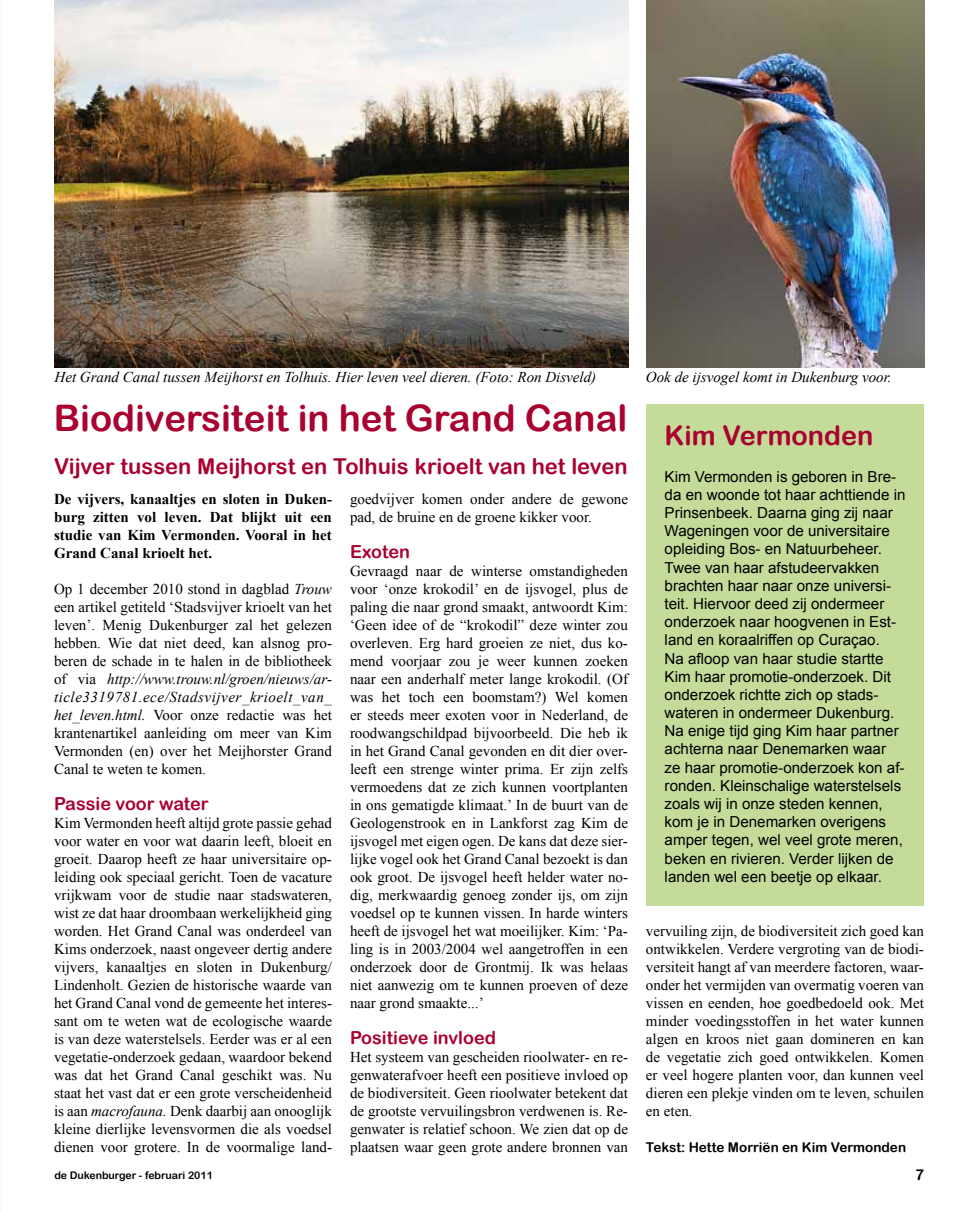
<style>
.page{position:relative;width:978px;height:1212px;background:#fff}
.page>*{position:absolute;margin:0;border:0;box-sizing:border-box;transform-origin:0 0}
.t1{font:36.6px "Arial Rounded MT Bold";color:#a90230}
.t2{font:27px "Arial Rounded MT Bold";color:#a90230}
.t3{font:21.9px "Arial Rounded MT Bold";color:#a90230}
.t4{font:18px "Arial Rounded MT Bold";color:#a90230}
.t5{font:15.15px/18.1px "Arial";color:#000}
.t6{font:15px/18px "Times New Roman";color:#000;text-align:justify}
.t7{font:700 15px/18px "Times New Roman";color:#000;text-align:justify}
.t8{font:italic 15px "Times New Roman";color:#000}
.t9{font:15px "Arial Rounded MT Bold";color:#000}
.t10{font:13.5px "Arial Rounded MT Bold";color:#000}
.t11{font:10.5px "Arial Rounded MT Bold";color:#000}
.s1{font-style:italic}
</style>
<div class="page">
<div style="left:646px;top:404px;width:278px;height:502px;background:#c4db99"></div>
<img style="left:646px;top:0;width:278px;height:367px">
<img style="left:54px;top:0;width:574px;height:367px">
<p class="t8" style="left:55px;top:367px;width:543px">Het Grand Canal tussen Meijhorst en Tolhuis. Hier leven veel dieren. (Foto: Ron Disveld)</p>
<h1 class="t1" style="left:54px;top:396px;width:575px">Biodiversiteit in het Grand Canal</h1>
<h3 class="t3" style="left:54px;top:453px;width:575px">Vijver tussen Meijhorst en Tolhuis krioelt van het leven</h3>
<p class="t7" style="left:54px;top:490px;width:279px">De vijvers, kanaaltjes en sloten in Duken&shy;burg zitten vol leven. Dat blijkt uit een studie van Kim Vermonden. Vooral in het Grand Canal krioelt het.</p>
<p class="t6" style="left:54px;top:580px;width:280px">Op 1 december 2010 stond in dagblad <span class="s1">Trouw </span>een artikel getiteld ‘Stadsvijver krioelt van het leven’. Menig Dukenburger zal het gelezen hebben. Wie dat niet deed, kan alsnog pro&shy;beren de schade in te halen in de bibliotheek of via <span class="s1">http://www.trouw.nl/groen/nieuws/ar&shy;ticle3319781.ece/Stadsvijver_krioelt_van_ het_leven.html.</span> Voor onze redactie was het krantenartikel aanleiding om meer van Kim Vermonden (en) over het Meijhorster Grand Canal te weten te komen.</p>
<p class="t4" style="left:54px;top:793px;width:156px">Passie voor water</p>
<p class="t6" style="left:54px;top:814px;width:279px">Kim Vermonden heeft altijd grote passie gehad voor water en voor wat daarin leeft, bloeit en groeit. Daarop heeft ze haar universitaire op&shy;leiding ook speciaal gericht. Toen de vacature vrijkwam voor de studie naar stadswateren, wist ze dat haar droombaan werkelijkheid ging worden. Het Grand Canal was onderdeel van Kims onderzoek, naast ongeveer dertig andere vijvers, kanaaltjes en sloten in Dukenburg/ Lindenholt. Gezien de historische waarde van het Grand Canal vond de gemeente het interes&shy;sant om te weten wat de ecologische waarde is van deze waterstelsels. Eerder was er al een vegetatie-onderzoek gedaan, waardoor bekend was dat het Grand Canal geschikt was. Nu staat het vast dat er een grote verscheidenheid is aan <span class="s1">macrofauna.</span> Denk daarbij aan onooglijk kleine dierlijke levensvormen die als voedsel dienen voor grotere. In de voormalige land-</p>
<p class="t11" style="left:54px;top:1168px;width:160px">de Dukenburger - februari 2011</p>
<p class="t6" style="left:350px;top:490px;width:279px">goedvijver komen onder andere de gewone pad, de bruine en de groene kikker voor.</p>
<p class="t4" style="left:350px;top:541px;width:61px">Exoten</p>
<p class="t6" style="left:350px;top:562px;width:280px">Gevraagd naar de winterse omstandigheden voor ‘onze krokodil’ en de ijsvogel, plus de paling die naar grond smaakt, antwoordt Kim: ‘Geen idee of de “krokodil” deze winter zou overleven. Erg hard groeien ze niet, dus ko&shy;mend voorjaar zou je weer kunnen zoeken naar een anderhalf meter lange krokodil. (Of was het toch een boomstam?) Wel komen er steeds meer exoten voor in Nederland, de roodwangschildpad bijvoorbeeld. Die heb ik in het Grand Canal gevonden en dit dier over&shy;leeft een strenge winter prima. Er zijn zelfs vermoedens dat ze zich kunnen voortplanten in ons gematigde klimaat.’ In de buurt van de Geologenstrook en in Lankforst zag Kim de ijsvogel met eigen ogen. De kans dat deze sier&shy;lijke vogel ook het Grand Canal bezoekt is dan ook groot. De ijsvogel heeft helder water no&shy;dig, merkwaardig genoeg zonder ijs, om zijn voedsel op te kunnen vissen. In harde winters heeft de ijsvogel het wat moeilijker. Kim: ‘Pa&shy;ling is in 2003/2004 wel aangetroffen in een onderzoek door de Grontmij. Ik was helaas niet aanwezig om te kunnen proeven of deze naar grond smaakte...’</p>
<p class="t4" style="left:350px;top:1027px;width:147px">Positieve invloed</p>
<p class="t6" style="left:350px;top:1048px;width:279px">Het systeem van gescheiden rioolwater- en re&shy;genwaterafvoer heeft een positieve invloed op de biodiversiteit. Geen rioolwater betekent dat de grootste vervuilingsbron verdwenen is. Re&shy;genwater is relatief schoon. We zien dat op de plaatsen waar geen grote andere bronnen van</p>
<p class="t8" style="left:646px;top:367px;width:247px">Ook de ijsvogel komt in Dukenburg voor.</p>
<h2 class="t2" style="left:665px;top:420px;width:210px">Kim Vermonden</h2>
<p class="t5" style="left:665px;top:467px;width:242px">Kim Vermonden is geboren in Bre&shy;da en woonde tot haar achttiende in Prinsenbeek. Daarna ging zij naar Wageningen voor de universitaire opleiding Bos- en Natuurbeheer.<br>Twee van haar afstudeervakken brachten haar naar onze universi&shy;teit. Hiervoor deed zij ondermeer onderzoek naar hoogvenen in Est&shy;land en koraalriffen op Curaçao.<br>Na afloop van haar studie startte Kim haar promotie-onderzoek. Dit onderzoek richtte zich op stads&shy;wateren in ondermeer Dukenburg.<br>Na enige tijd ging Kim haar partner achterna naar Denemarken waar ze haar promotie-onderzoek kon af&shy;ronden. Kleinschalige waterstelsels zoals wij in onze steden kennen, kom je in Denemarken overigens amper tegen, wel veel grote meren, beken en rivieren. Verder lijken de landen wel een beetje op elkaar.</p>
<p class="t6" style="left:646px;top:922px;width:279px">vervuiling zijn, de biodiversiteit zich goed kan ontwikkelen. Verdere vergroting van de biodi&shy;versiteit hangt af van meerdere factoren, waar&shy;onder het vermijden van overmatig voeren van vissen en eenden, hoe goedbedoeld ook. Met minder voedingsstoffen in het water kunnen algen en kroos niet gaan domineren en kan de vegetatie zich goed ontwikkelen. Komen er veel hogere planten voor, dan kunnen veel dieren een plekje vinden om te leven, schuilen en eten.</p>
<p class="t10" style="left:646px;top:1139px;width:262px">Tekst: Hette Morriën en Kim Vermonden</p>
<p class="t9" style="left:915px;top:1166px;width:10px">7</p>
</div>
